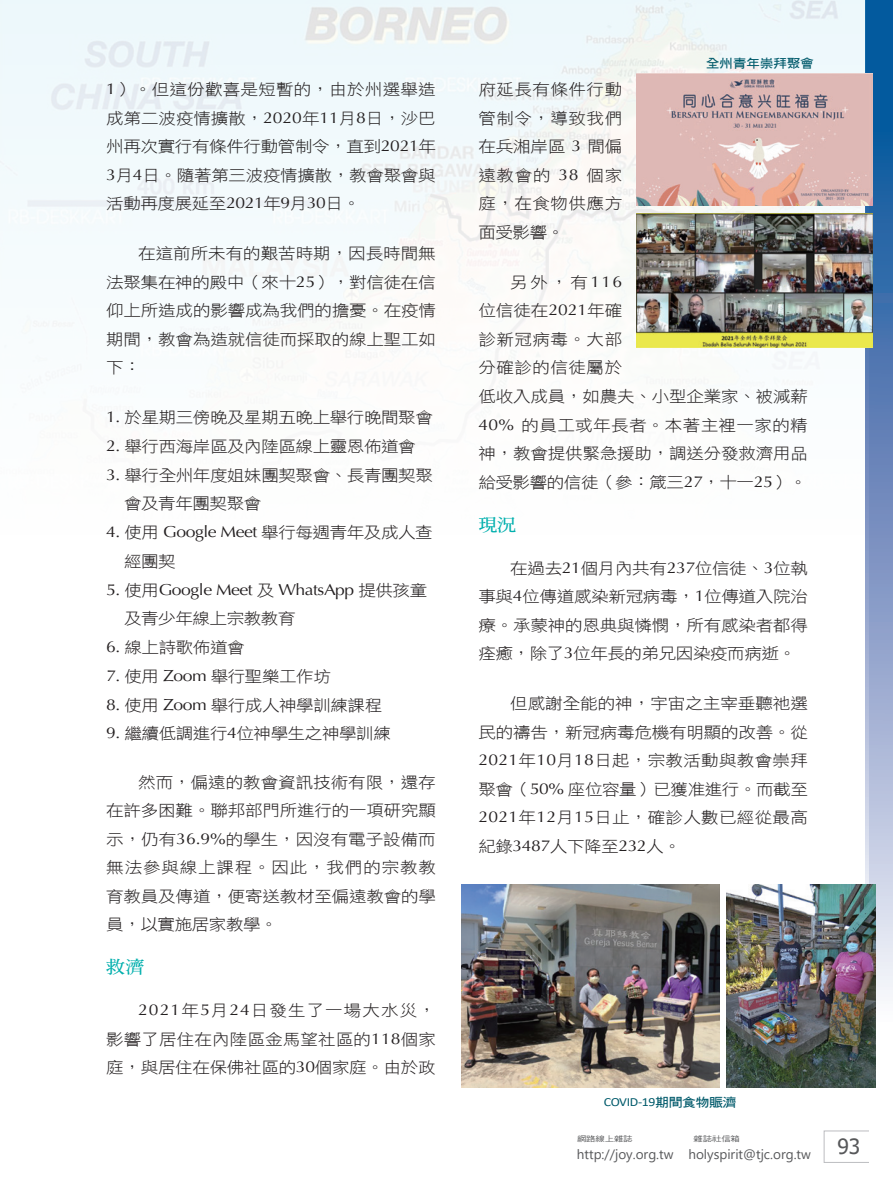
<style>
.page{position:relative;width:893px;height:1191px;background:#fff}
.page>*{position:absolute;margin:0;border:0;box-sizing:border-box;transform-origin:0 0}
.t1{font:21px "Tahoma";color:#57585a}
.中標{font:17.55px "DF Ming W7 WIN BF";color:#00afad;scale:1.08 1}
.Normal_內縮1{font:15.75px/28.5px "DF Hei W3 WIN BF";letter-spacing:-.015em;color:#231f20;text-align:justify;scale:1.11 1}
.Normal_內縮1-2{font:15.75px "Optima";letter-spacing:-.025em;color:#231f20;scale:1.11 1}
.t2{font:13.5px "Segoe UI";color:#57585a}
.圖說{font:12.45px "Calibri";letter-spacing:-.025em;color:#005a6b;scale:1.11 1}
.圖說-2{font:12.45px "DF Hei W7 WIN BF";letter-spacing:-.025em;color:#005a6b;scale:1.11 1}
.t3{font:7.5px "DF Hei W5 WIN BF";letter-spacing:-.015em;color:#57585a;scale:1.25 1}
.s1{font-family:"Optima"}
.s2{font-family:"DF Hei W3 WIN BF"}
.s3{font-family:"DF Hei W7 WIN BF"}
</style>
<div class="page">
<div style="left:824px;top:1130px;width:50px;height:32px;border:1px solid #bcbdc0"></div>
<svg style="left:865px;top:0;width:4px;height:1088px;background:#88a1c9"></svg>
<img style="left:0;top:0;width:865px;height:384px">
<svg style="left:0;top:146px;width:1px;height:24px"></svg>
<svg style="left:869px;top:0;width:24px;height:1162px;background:#85a2c8"></svg>
<img style="left:636px;top:74px;width:236px;height:132px">
<img style="left:636px;top:214px;width:236px;height:133px">
<img style="left:461px;top:884px;width:258px;height:203px">
<img style="left:727px;top:884px;width:148px;height:203px">
<p class="Normal_內縮1" style="left:106px;top:75px;width:298px"><span class="s1">1</span>）。但這份歡喜是短暫的，由於州選舉造成第二波疫情擴散，<span class="s1">2020</span>年<span class="s1">11</span>月<span class="s1">8</span>日，沙巴州再次實行有條件行動管制令，直到<span class="s1">2021</span>年<span class="s1">3</span>月<span class="s1">4</span>日。隨著第三波疫情擴散，教會聚會與活動再度展延至<span class="s1">2021</span>年<span class="s1">9</span>月<span class="s1">30</span>日。</p>
<p class="Normal_內縮1" style="left:106px;top:239px;width:298px;text-indent:32px">在這前所未有的艱苦時期，因長時間無法聚集在神的殿中（來十<span class="s1">25</span>），對信徒在信仰上所造成的影響成為我們的擔憂。在疫情期間，教會為造就信徒而採取的線上聖工如下：</p>
<p class="Normal_內縮1" style="left:106px;top:403px;width:296px"><span class="s1">1.</span> 於星期三傍晚及星期五晚上舉行晚間聚會</p>
<p class="Normal_內縮1" style="left:106px;top:432px;width:280px"><span class="s1">2.</span> 舉行西海岸區及內陸區線上靈恩佈道會</p>
<p class="Normal_內縮1" style="left:106px;top:460px;width:296px"><span class="s1">3.</span> 舉行全州年度姐妹團契聚會、長青團契聚</p>
<p class="Normal_內縮1" style="left:124px;top:489px;width:125px">會及青年團契聚會</p>
<p class="Normal_內縮1-2" style="left:106px;top:522px;width:296px">4. <span class="s2">使用</span> Google Meet <span class="s2">舉行每週青年及成人查</span></p>
<p class="Normal_內縮1" style="left:124px;top:547px;width:48px">經團契</p>
<p class="Normal_內縮1-2" style="left:106px;top:579px;width:291px">5. <span class="s2">使用</span>Google Meet <span class="s2">及</span> WhatsApp <span class="s2">提供孩童</span></p>
<p class="Normal_內縮1" style="left:124px;top:604px;width:156px">及青少年線上宗教教育</p>
<p class="Normal_內縮1" style="left:106px;top:633px;width:126px"><span class="s1">6.</span> 線上詩歌佈道會</p>
<p class="Normal_內縮1" style="left:106px;top:662px;width:204px"><span class="s1">7.</span> 使用 <span class="s1">Zoom</span> 舉行聖樂工作坊</p>
<p class="Normal_內縮1" style="left:106px;top:690px;width:250px"><span class="s1">8.</span> 使用 <span class="s1">Zoom</span> 舉行成人神學訓練課程</p>
<p class="Normal_內縮1" style="left:106px;top:719px;width:258px"><span class="s1">9.</span> 繼續低調進行<span class="s1">4</span>位神學生之神學訓練</p>
<p class="Normal_內縮1" style="left:106px;top:767px;width:298px;text-indent:32px">然而，偏遠的教會資訊技術有限，還存在許多困難。聯邦部門所進行的一項研究顯示，仍有<span class="s1">36.9%</span>的學生，因沒有電子設備而無法參與線上課程。因此，我們的宗教教育教員及傳道，便寄送教材至偏遠教會的學員，以實施居家教學。</p>
<p class="中標" style="left:106px;top:958px;width:37px">救濟</p>
<p class="Normal_內縮1" style="left:106px;top:996px;width:298px;text-indent:32px"><span class="s1">2021</span>年<span class="s1">5</span>月<span class="s1">24</span>日發生了一場大水災，影響了居住在內陸區金馬望社區的<span class="s1">118</span>個家庭，與居住在保佛社區的<span class="s1">30</span>個家庭。由於政</p>
<p class="圖說-2" style="left:706px;top:57px;width:99px">全州青年崇拜聚會</p>
<p class="Normal_內縮1" style="left:478px;top:75px;width:131px">府延長有條件行動管制令，導致我們在兵湘岸區 <span class="s1">3</span> 間偏遠教會的 <span class="s1">38</span> 個家庭，在食物供應方面受影響。</p>
<p class="Normal_內縮1" style="left:478px;top:268px;width:298px;text-align:left;text-indent:32px">另外，有<span class="s1">116<br></span>位信徒在<span class="s1">2021</span>年確<br>診新冠病毒。大部<br>分確診的信徒屬於<br>低收入成員，如農夫、小型企業家、被減薪<br><span class="s1">40%</span> 的員工或年長者。本著主裡一家的精神，教會提供緊急援助，調送分發救濟用品給受影響的信徒（參：箴三<span class="s1">27</span>，十一<span class="s1">25</span>）。</p>
<p class="中標" style="left:478px;top:515px;width:36px">現況</p>
<p class="Normal_內縮1" style="left:478px;top:554px;width:298px;text-indent:32px">在過去<span class="s1">21</span>個月內共有<span class="s1">237</span>位信徒、<span class="s1">3</span>位執事與<span class="s1">4</span>位傳道感染新冠病毒，<span class="s1">1</span>位傳道入院治療。承蒙神的恩典與憐憫，所有感染者都得痊癒，除了<span class="s1">3</span>位年長的弟兄因染疫而病逝。</p>
<p class="Normal_內縮1" style="left:478px;top:689px;width:298px;text-indent:32px">但感謝全能的神，宇宙之主宰垂聽祂選民的禱告，新冠病毒危機有明顯的改善。從<span class="s1">2021</span>年<span class="s1">10</span>月<span class="s1">18</span>日起，宗教活動與教會崇拜聚會（<span class="s1">50%</span> 座位容量）已獲准進行。而截至<span class="s1">2021</span>年<span class="s1">12</span>月<span class="s1">15</span>日止，確診人數已經從最高紀錄<span class="s1">3487</span>人下降至<span class="s1">232</span>人。</p>
<p class="圖說" style="left:604px;top:1093px;width:121px">COVID-19<span class="s3">期間食物賑濟</span></p>
<p class="t3" style="left:577px;top:1135px;width:46px">網路線上雜誌</p>
<p class="t3" style="left:694px;top:1135px;width:39px">雜誌社信箱</p>
<p class="t2" style="left:577px;top:1141px;width:236px">http://joy.org.tw holyspirit@tjc.org.tw</p>
<h1 class="t1" style="left:837px;top:1132px;width:24px">93</h1>
</div>
